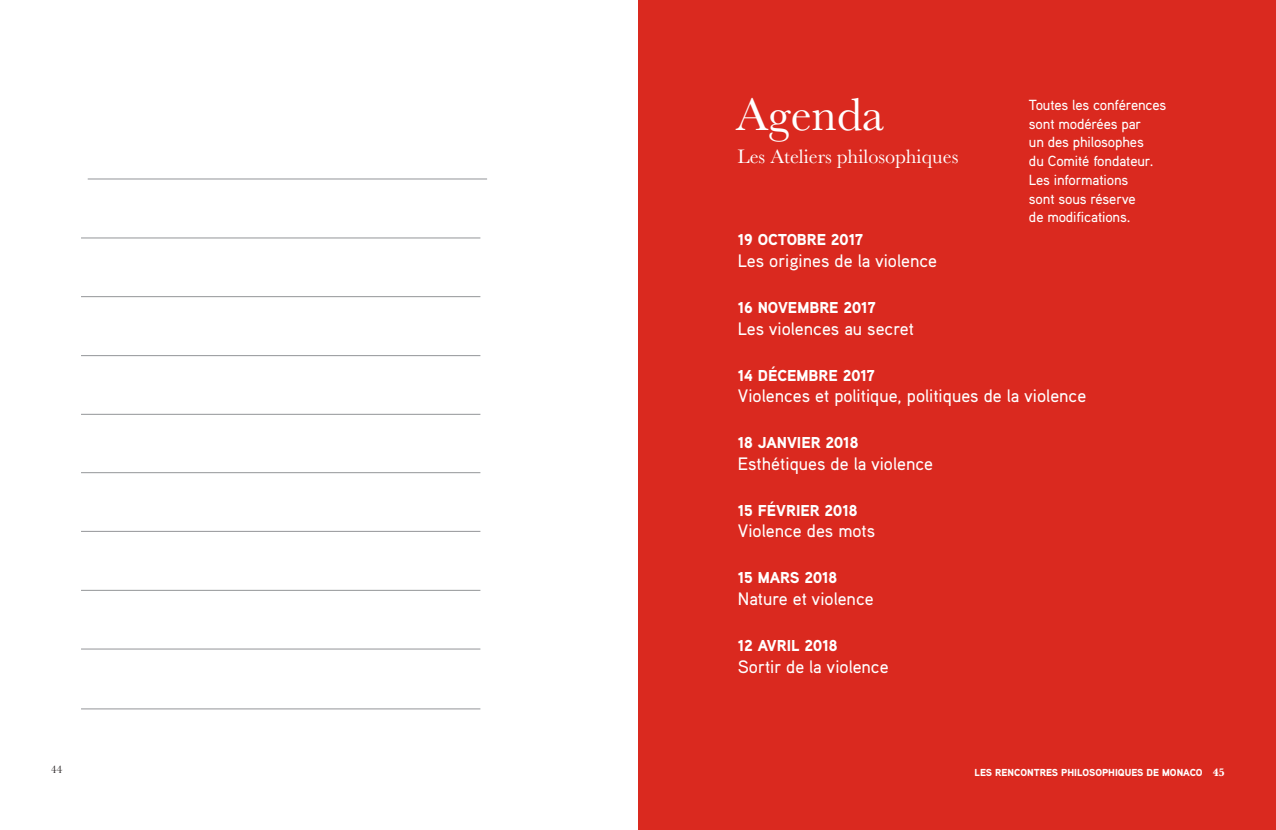
<style>
.page{position:relative;width:1276px;height:830px;background:#fff}
.page>*{position:absolute;margin:0;border:0;box-sizing:border-box;transform-origin:0 0}
.t1{font:47.7px "Baskerville";color:#fff}
.t2{font:20.25px "Baskerville";color:#fff}
.t3{font:500 18px "Aaux Pro";color:#fff}
.t4{font:900 15.75px "Aaux Pro";color:#fff}
.t5{font:500 14.62px/18.7px "Aaux Pro";letter-spacing:-.01em;color:#fff}
.t6{font:11.25px "Baskerville";color:#231f20}
.t7{font:900 10.12px "Aaux Pro";color:#fff}
.s1{font-family:"Baskerville";font-weight:700;font-size:11.25px}
</style>
<div class="page">
<hr style="left:81px;top:237px;width:399px;height:1px;background:#939598">
<hr style="left:81px;top:472px;width:399px;height:1px;background:#939598">
<hr style="left:81px;top:355px;width:399px;height:1px;background:#939598">
<hr style="left:81px;top:589px;width:399px;height:1px;background:#939598">
<hr style="left:81px;top:296px;width:399px;height:1px;background:#939598">
<hr style="left:81px;top:530px;width:399px;height:1px;background:#939598">
<hr style="left:81px;top:414px;width:399px;height:1px;background:#939598">
<hr style="left:81px;top:648px;width:399px;height:1px;background:#939598">
<hr style="left:81px;top:708px;width:399px;height:1px;background:#939598">
<hr style="left:88px;top:178px;width:399px;height:1px;background:#939598">
<div style="left:638px;top:0;width:638px;height:829px;background:#da291f"></div>
<p class="t6" style="left:51px;top:761px;width:13px">44</p>
<h1 class="t1" style="left:736px;top:84px;width:150px">Agenda</h1>
<p class="t2" style="left:737px;top:143px;width:222px">Les Ateliers philosophiques</p>
<p class="t5" style="left:1029px;top:95px;width:139px">Toutes les conférences sont modérées par<br>un des philosophes<br>du Comité fondateur.<br>Les informations<br>sont sous réserve<br>de modifications.</p>
<p class="t4" style="left:738px;top:230px;width:127px">19 OCTOBRE 2017</p>
<p class="t3" style="left:738px;top:249px;width:201px">Les origines de la violence</p>
<p class="t4" style="left:738px;top:297px;width:139px">16 NOVEMBRE 2017</p>
<p class="t3" style="left:738px;top:317px;width:178px">Les violences au secret</p>
<p class="t4" style="left:738px;top:365px;width:139px">14 DÉCEMBRE 2017</p>
<p class="t3" style="left:738px;top:384px;width:350px">Violences et politique, politiques de la violence</p>
<p class="t4" style="left:738px;top:432px;width:122px">18 JANVIER 2018</p>
<p class="t3" style="left:738px;top:452px;width:197px">Esthétiques de la violence</p>
<p class="t4" style="left:738px;top:500px;width:121px">15 FÉVRIER 2018</p>
<p class="t3" style="left:738px;top:519px;width:139px">Violence des mots</p>
<p class="t4" style="left:738px;top:567px;width:101px">15 MARS 2018</p>
<p class="t3" style="left:738px;top:587px;width:137px">Nature et violence</p>
<p class="t4" style="left:738px;top:635px;width:101px">12 AVRIL 2018</p>
<p class="t3" style="left:738px;top:654px;width:152px">Sortir de la violence</p>
<p class="t7" style="left:974px;top:765px;width:252px">LES RENCONTRES PHILOSOPHIQUES DE MONACO <span class="s1">45</span></p>
</div>
